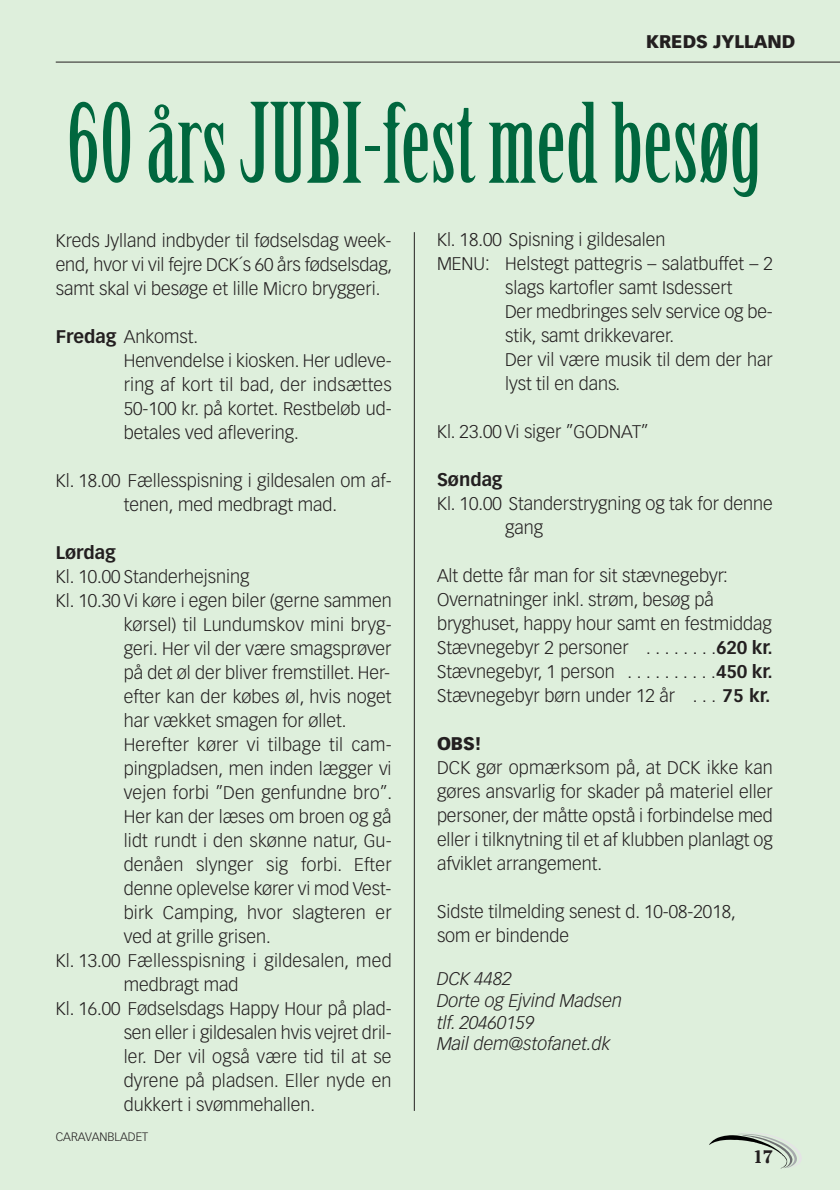
<style>
.page{position:relative;width:840px;height:1190px;background:#deefdc}
.page>*{position:absolute;margin:0;border:0;box-sizing:border-box;transform-origin:0 0}
.t1{font:108px "Birch Std";color:#00673e}
.t2{font:300 18px/24px "Vectora LH";color:#231f20}
.t3{font:italic 300 18px/21.6px "Vectora LH";color:#231f20}
.t4{font:900 18px "Vectora LH";color:#231f20}
.t5{font:700 18px "Vectora LH";color:#231f20}
.t6{font:700 18px "Cheltenham";color:#231f20}
.t7{font:300 12px "Vectora LH";color:#231f20}
.s1{font-weight:700}
</style>
<div class="page">
<hr style="left:56px;top:62px;width:784px;height:1px;background:#231f20">
<hr style="left:414px;top:232px;width:1px;height:879px;background:#231f20">
<svg style="left:709px;top:1133px;width:93px;height:35px"></svg>
<p class="t4" style="left:646px;top:34px;width:151px">KREDS JYLLAND</p>
<h1 class="t1" style="left:67px;top:102px;width:696px">60 års JUBI-fest med besøg</h1>
<p class="t2" style="left:56px;top:230px;width:338px;text-align:justify">Kreds Jylland indbyder til fødselsdag week&shy;end, hvor vi vil fejre DCK´s 60 års fødselsdag, samt skal vi besøge et lille Micro bryggeri.</p>
<p class="t2" style="left:124px;top:326px;width:269px;text-indent:-68px"><span class="s1">Fredag</span> Ankomst.<br>Henvendelse i kiosken. Her udleve&shy;ring af kort til bad, der indsættes<br>50-100 kr. på kortet. Restbeløb ud&shy;betales ved aflevering.</p>
<p class="t2" style="left:124px;top:470px;width:269px;text-indent:-68px">Kl. 18.00 Fællesspisning i gildesalen om af&shy;tenen, med medbragt mad.</p>
<p class="t5" style="left:56px;top:545px;width:61px">Lørdag</p>
<p class="t2" style="left:56px;top:566px;width:195px">Kl. 10.00 Standerhejsning</p>
<p class="t2" style="left:56px;top:590px;width:337px">Kl. 10.30 Vi køre i egen biler (gerne sammen</p>
<p class="t2" style="left:124px;top:614px;width:269px">kørsel) til Lundumskov mini bryg-</p>
<p class="t2" style="left:124px;top:638px;width:269px">geri. Her vil der være smagsprøver</p>
<p class="t2" style="left:124px;top:662px;width:268px">på det øl der bliver fremstillet. Her-</p>
<p class="t2" style="left:124px;top:686px;width:269px">efter kan der købes øl, hvis noget</p>
<p class="t2" style="left:124px;top:710px;width:224px">har vækket smagen for øllet.</p>
<p class="t2" style="left:124px;top:734px;width:269px">Herefter kører vi tilbage til cam-</p>
<p class="t2" style="left:124px;top:758px;width:269px">pingpladsen, men inden lægger vi</p>
<p class="t2" style="left:124px;top:782px;width:270px">vejen forbi ”Den genfundne bro”.</p>
<p class="t2" style="left:124px;top:806px;width:269px">Her kan der læses om broen og gå</p>
<p class="t2" style="left:124px;top:830px;width:269px">lidt rundt i den skønne natur, Gu-</p>
<p class="t2" style="left:124px;top:854px;width:269px">denåen slynger sig forbi. Efter</p>
<p class="t2" style="left:124px;top:878px;width:269px">denne oplevelse kører vi mod Vest-</p>
<p class="t2" style="left:124px;top:902px;width:269px">birk Camping, hvor slagteren er</p>
<p class="t2" style="left:124px;top:926px;width:148px">ved at grille grisen.</p>
<p class="t2" style="left:56px;top:950px;width:337px">Kl. 13.00 Fællesspisning i gildesalen, med</p>
<p class="t2" style="left:124px;top:974px;width:116px">medbragt mad</p>
<p class="t2" style="left:56px;top:998px;width:337px">Kl. 16.00 Fødselsdags Happy Hour på plad-</p>
<p class="t2" style="left:124px;top:1022px;width:269px">sen eller i gildesalen hvis vejret dril-</p>
<p class="t2" style="left:124px;top:1046px;width:269px">ler. Der vil også være tid til at se</p>
<p class="t2" style="left:124px;top:1070px;width:269px">dyrene på pladsen. Eller nyde en</p>
<p class="t2" style="left:124px;top:1094px;width:193px">dukkert i svømmehallen.</p>
<p class="t7" style="left:56px;top:1132px;width:94px">CARAVANBLADET</p>
<p class="t2" style="left:437px;top:229px;width:230px">Kl. 18.00 Spisning i gildesalen</p>
<p class="t2" style="left:437px;top:253px;width:337px">MENU: Helstegt pattegris – salatbuffet – 2</p>
<p class="t2" style="left:505px;top:277px;width:229px">slags kartofler samt Isdessert</p>
<p class="t2" style="left:505px;top:301px;width:269px">Der medbringes selv service og be-</p>
<p class="t2" style="left:505px;top:325px;width:171px">stik, samt drikkevarer.</p>
<p class="t2" style="left:505px;top:349px;width:269px">Der vil være musik til dem der har</p>
<p class="t2" style="left:505px;top:373px;width:117px">lyst til en dans.</p>
<p class="t2" style="left:437px;top:421px;width:213px">Kl. 23.00 Vi siger ”GODNAT”</p>
<p class="t5" style="left:437px;top:472px;width:67px">Søndag</p>
<p class="t2" style="left:505px;top:493px;width:269px;text-indent:-68px">Kl. 10.00 Standerstrygning og tak for denne gang</p>
<p class="t2" style="left:437px;top:565px;width:337px">Alt dette får man for sit stævnegebyr:<br>Overnatninger inkl. strøm, besøg på bryghuset, happy hour samt en festmiddag Stævnegebyr 2 personer . . . . . . . .<span class="s1">620 kr.<br></span>Stævnegebyr, 1 person . . . . . . . . . .<span class="s1">450 kr.<br></span>Stævnegebyr børn under 12 år . . . <span class="s1">75 kr.</span></p>
<p class="t4" style="left:437px;top:736px;width:46px">OBS!</p>
<p class="t2" style="left:437px;top:757px;width:337px;text-align:justify">DCK gør opmærksom på, at DCK ikke kan gøres ansvarlig for skader på materiel eller personer, der måtte opstå i forbindelse med eller i tilknytning til et af klubben planlagt og afviklet arrangement.</p>
<p class="t2" style="left:437px;top:901px;width:300px">Sidste tilmelding senest d. 10-08-2018, som er bindende</p>
<p class="t3" style="left:437px;top:969px;width:187px">DCK 4482<br>Dorte og Ejvind Madsen tlf. 20460159<br>Mail dem@stofanet.dk</p>
<p class="t6" style="left:753px;top:1151px;width:22px">17</p>
</div>
